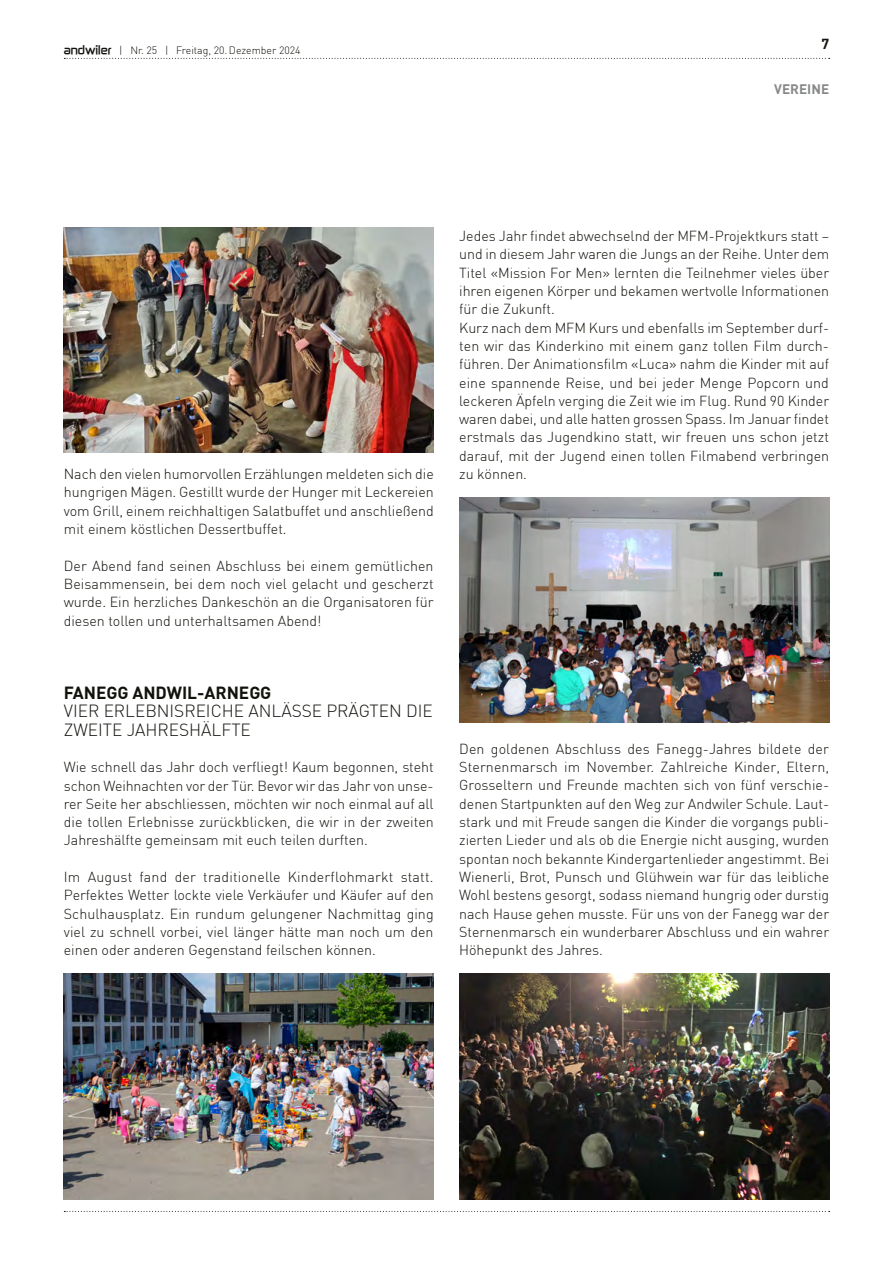
<style>
.page{position:relative;width:893px;height:1263px;background:#fff}
.page>*{position:absolute;margin:0;border:0;box-sizing:border-box;transform-origin:0 0}
.t1{font:300 17.25px/18.3px "DIN";color:#12120d}
.t2{font:700 17.25px "DIN";color:#12120d}
.t3{font:300 14.25px/18.3px "DIN";color:#12120d;text-align:justify}
.t4{font:700 14.25px "DIN";color:#12120d}
.t5{font:700 13.5px "DIN";color:#878988}
.t6{font:300 10.5px "DIN";color:#12120d}
.s1{font-family:"Zekton";font-weight:700}
</style>
<div class="page">
<svg style="left:64px;top:58px;width:766px;height:1px"></svg>
<svg style="left:64px;top:1211px;width:766px;height:1px"></svg>
<img style="left:459px;top:497px;width:370px;height:226px">
<img style="left:459px;top:974px;width:370px;height:225px">
<img style="left:64px;top:227px;width:370px;height:226px">
<img style="left:64px;top:974px;width:370px;height:225px">
<p class="t6" style="left:64px;top:44px;width:238px"><span class="s1">andwiler</span> | Nr. 25 | Freitag, 20. Dezember 2024</p>
<p class="t4" style="left:821px;top:35px;width:9px">7</p>
<p class="t5" style="left:774px;top:81px;width:56px">VEREINE</p>
<p class="t3" style="left:64px;top:465px;width:371px">Nach den vielen humorvollen Erzählungen meldeten sich die hungrigen Mägen. Gestillt wurde der Hunger mit Leckereien vom Grill, einem reichhaltigen Salatbuffet und anschließend mit einem köstlichen Dessertbuffet.</p>
<p class="t3" style="left:64px;top:556px;width:371px">Der Abend fand seinen Abschluss bei einem gemütlichen Beisammensein, bei dem noch viel gelacht und gescherzt wurde. Ein herzliches Dankeschön an die Organisatoren für diesen tollen und unterhaltsamen Abend!</p>
<p class="t2" style="left:64px;top:681px;width:209px">FANEGG ANDWIL-ARNEGG</p>
<p class="t1" style="left:64px;top:702px;width:370px">VIER ERLEBNISREICHE ANLÄSSE PRÄGTEN DIE<br>ZWEITE JAHRESHÄLFTE</p>
<p class="t3" style="left:64px;top:758px;width:371px">Wie schnell das Jahr doch verfliegt! Kaum begonnen, steht schon Weihnachten vor der Tür. Bevor wir das Jahr von unse&shy;rer Seite her abschliessen, möchten wir noch einmal auf all die tollen Erlebnisse zurückblicken, die wir in der zweiten Jahreshälfte gemeinsam mit euch teilen durften.</p>
<p class="t3" style="left:64px;top:868px;width:371px">Im August fand der traditionelle Kinderflohmarkt statt.<br>Perfektes Wetter lockte viele Verkäufer und Käufer auf den Schulhausplatz. Ein rundum gelungener Nachmittag ging viel zu schnell vorbei, viel länger hätte man noch um den einen oder anderen Gegenstand feilschen können.</p>
<p class="t3" style="left:459px;top:227px;width:372px;text-align:left">Jedes Jahr findet abwechselnd der MFM-Projektkurs statt – und in diesem Jahr waren die Jungs an der Reihe. Unter dem Titel «Mission For Men» lernten die Teilnehmer vieles über ihren eigenen Körper und bekamen wertvolle Informationen für die Zukunft.<br>Kurz nach dem MFM Kurs und ebenfalls im September durf&shy;ten wir das Kinderkino mit einem ganz tollen Film durch&shy;führen. Der Animationsfilm «Luca» nahm die Kinder mit auf eine spannende Reise, und bei jeder Menge Popcorn und leckeren Äpfeln verging die Zeit wie im Flug. Rund 90 Kinder waren dabei, und alle hatten grossen Spass. Im Januar findet erstmals das Jugendkino statt, wir freuen uns schon jetzt darauf, mit der Jugend einen tollen Filmabend verbringen zu können.</p>
<p class="t3" style="left:459px;top:739px;width:371px">Den goldenen Abschluss des Fanegg-Jahres bildete der Sternenmarsch im November. Zahlreiche Kinder, Eltern, Grosseltern und Freunde machten sich von fünf verschie&shy;denen Startpunkten auf den Weg zur Andwiler Schule. Laut&shy;stark und mit Freude sangen die Kinder die vorgangs publi&shy;zierten Lieder und als ob die Energie nicht ausging, wurden spontan noch bekannte Kindergartenlieder angestimmt. Bei Wienerli, Brot, Punsch und Glühwein war für das leibliche Wohl bestens gesorgt, sodass niemand hungrig oder durstig nach Hause gehen musste. Für uns von der Fanegg war der Sternenmarsch ein wunderbarer Abschluss und ein wahrer Höhepunkt des Jahres.</p>
</div>
